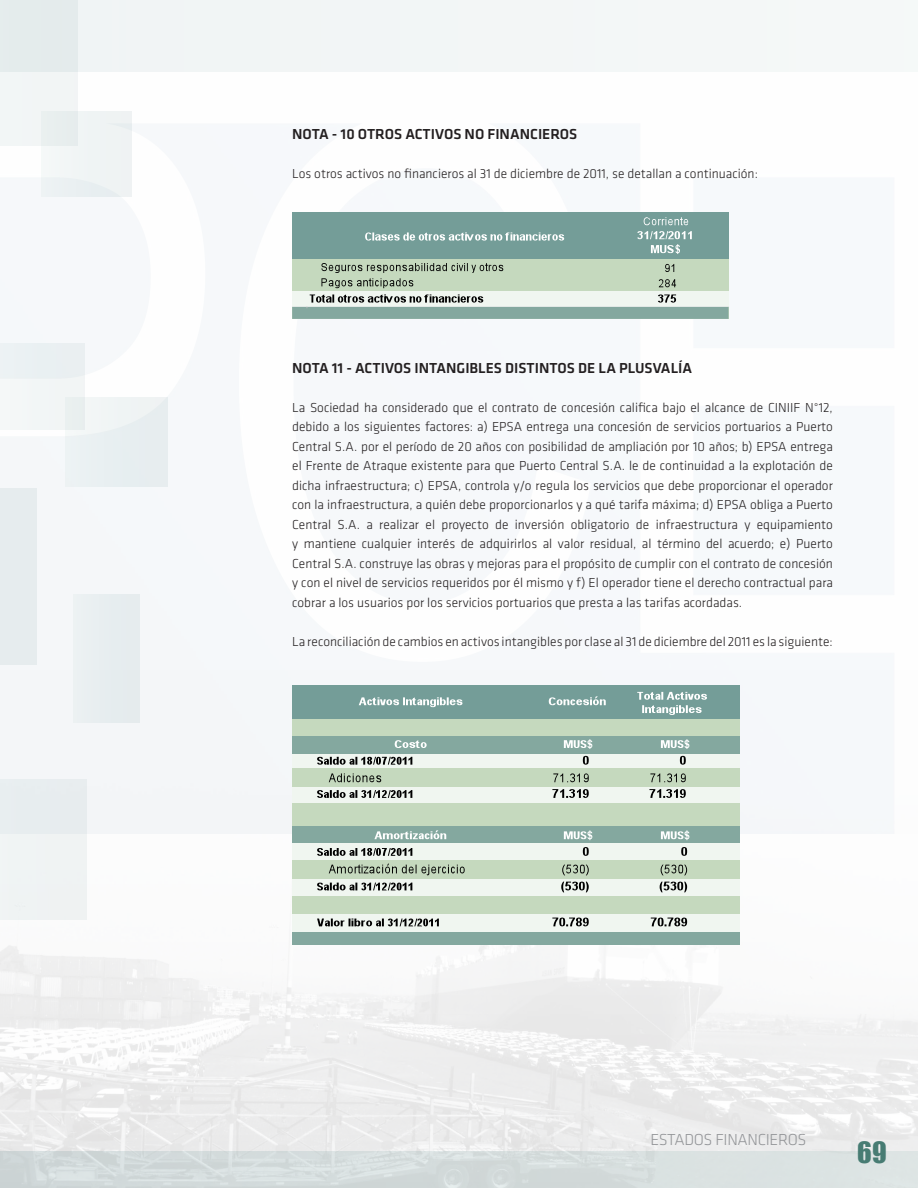
<style>
.page{position:relative;width:918px;height:1188px;background:#fff}
.page>*{position:absolute;margin:0;border:0;box-sizing:border-box;transform-origin:0 0}
.t1{font:27px "Impact";color:#477c73}
.t2{font:300 16.5px "Klavika";letter-spacing:-.02em;color:#939598}
.t3{font:500 15px "Klavika";color:#231f20}
.t4{font:300 13.5px/19.5px "Klavika";color:#231f20;text-align:justify}
</style>
<div class="page">
<div style="left:292px;top:212px;width:437px;height:107px;background:#c5d9be"></div>
<div style="left:292px;top:212px;width:437px;height:46px;background:#749d98"></div>
<div style="left:292px;top:291px;width:437px;height:15px;background:#f0f6f0"></div>
<svg style="left:644px;top:217px;width:44px;height:8px"></svg>
<svg style="left:637px;top:231px;width:55px;height:23px"></svg>
<svg style="left:665px;top:264px;width:9px;height:8px"></svg>
<svg style="left:321px;top:263px;width:182px;height:25px"></svg>
<svg style="left:659px;top:279px;width:17px;height:8px"></svg>
<svg style="left:365px;top:232px;width:199px;height:9px"></svg>
<svg style="left:292px;top:294px;width:437px;height:25px"></svg>
<div style="left:292px;top:686px;width:448px;height:259px;background:#c5d9be"></div>
<div style="left:292px;top:686px;width:448px;height:33px;background:#749d98"></div>
<div style="left:292px;top:931px;width:448px;height:14px;background:#84a89f"></div>
<div style="left:292px;top:753px;width:448px;height:15px;background:#f0f6f0"></div>
<div style="left:292px;top:788px;width:448px;height:15px;background:#f0f6f0"></div>
<div style="left:292px;top:914px;width:448px;height:17px;background:#f0f6f0"></div>
<div style="left:292px;top:736px;width:448px;height:17px;background:#84a89f"></div>
<div style="left:292px;top:827px;width:448px;height:17px;background:#84a89f"></div>
<div style="left:292px;top:844px;width:448px;height:16px;background:#f0f6f0"></div>
<div style="left:292px;top:879px;width:448px;height:17px;background:#f0f6f0"></div>
<svg style="left:359px;top:697px;width:103px;height:10px"></svg>
<svg style="left:549px;top:696px;width:57px;height:9px"></svg>
<svg style="left:637px;top:692px;width:70px;height:23px"></svg>
<svg style="left:395px;top:740px;width:32px;height:8px"></svg>
<svg style="left:564px;top:739px;width:28px;height:10px"></svg>
<svg style="left:661px;top:739px;width:28px;height:10px"></svg>
<svg style="left:317px;top:757px;width:95px;height:8px"></svg>
<svg style="left:583px;top:756px;width:6px;height:9px"></svg>
<svg style="left:680px;top:756px;width:6px;height:9px"></svg>
<svg style="left:329px;top:773px;width:52px;height:9px"></svg>
<svg style="left:553px;top:773px;width:36px;height:9px"></svg>
<svg style="left:650px;top:773px;width:36px;height:9px"></svg>
<svg style="left:317px;top:790px;width:95px;height:8px"></svg>
<svg style="left:552px;top:789px;width:37px;height:9px"></svg>
<svg style="left:649px;top:789px;width:37px;height:9px"></svg>
<svg style="left:374px;top:830px;width:72px;height:9px"></svg>
<svg style="left:564px;top:830px;width:28px;height:10px"></svg>
<svg style="left:661px;top:830px;width:28px;height:10px"></svg>
<svg style="left:317px;top:848px;width:95px;height:8px"></svg>
<svg style="left:583px;top:847px;width:6px;height:9px"></svg>
<svg style="left:681px;top:847px;width:6px;height:9px"></svg>
<svg style="left:329px;top:864px;width:136px;height:11px"></svg>
<svg style="left:562px;top:865px;width:27px;height:10px"></svg>
<svg style="left:661px;top:865px;width:26px;height:10px"></svg>
<svg style="left:317px;top:883px;width:95px;height:7px"></svg>
<svg style="left:561px;top:882px;width:28px;height:10px"></svg>
<svg style="left:660px;top:882px;width:27px;height:10px"></svg>
<svg style="left:317px;top:919px;width:122px;height:7px"></svg>
<svg style="left:552px;top:918px;width:37px;height:8px"></svg>
<svg style="left:651px;top:918px;width:36px;height:8px"></svg>
<div style="left:0;top:1151px;width:918px;height:37px;background:#d7dfdf"></div>
<div style="left:0;top:0;width:918px;height:72px;background:#f3f6f6"></div>
<div style="left:0;top:0;width:77px;height:146px;background:linear-gradient(to right,#ecf2f2,#e9eeef)"></div>
<div style="left:73px;top:594px;width:66px;height:128px;background:#e7edef"></div>
<div style="left:0;top:488px;width:37px;height:176px;background:#e6ecee"></div>
<div style="left:0;top:344px;width:85px;height:85px;background:#f2f5f5"></div>
<div style="left:41px;top:111px;width:91px;height:86px;background:#eff3f3"></div>
<div style="left:66px;top:397px;width:101px;height:90px;background:#e9eff1"></div>
<div style="left:0;top:779px;width:87px;height:141px;background:#eff2f3"></div>
<p class="t3" style="left:292px;top:126px;width:287px">NOTA - 10 OTROS ACTIVOS NO FINANCIEROS</p>
<p class="t4" style="left:292px;top:164px;width:467px">Los otros activos no financieros al 31 de diciembre de 2011, se detallan a continuación:</p>
<p class="t3" style="left:292px;top:360px;width:402px">NOTA 11 - ACTIVOS INTANGIBLES DISTINTOS DE LA PLUSVALÍA</p>
<p class="t4" style="left:292px;top:398px;width:542px">La Sociedad ha considerado que el contrato de concesión califica bajo el alcance de CINIIF N°12, debido a los siguientes factores: a) EPSA entrega una concesión de servicios portuarios a Puerto Central S.A. por el período de 20 años con posibilidad de ampliación por 10 años; b) EPSA entrega el Frente de Atraque existente para que Puerto Central S.A. le de continuidad a la explotación de dicha infraestructura; c) EPSA, controla y/o regula los servicios que debe proporcionar el operador con la infraestructura, a quién debe proporcionarlos y a qué tarifa máxima; d) EPSA obliga a Puerto Central S.A. a realizar el proyecto de inversión obligatorio de infraestructura y equipamiento y mantiene cualquier interés de adquirirlos al valor residual, al término del acuerdo; e) Puerto Central S.A. construye las obras y mejoras para el propósito de cumplir con el contrato de concesión y con el nivel de servicios requeridos por él mismo y f) El operador tiene el derecho contractual para cobrar a los usuarios por los servicios portuarios que presta a las tarifas acordadas.</p>
<p class="t4" style="left:292px;top:632px;width:542px">La reconciliación de cambios en activos intangibles por clase al 31 de diciembre del 2011 es la siguiente:</p>
<p class="t2" style="left:650px;top:1130px;width:158px">ESTADOS FINANCIEROS</p>
<p class="t1" style="left:857px;top:1132px;width:31px">69</p>
</div>
